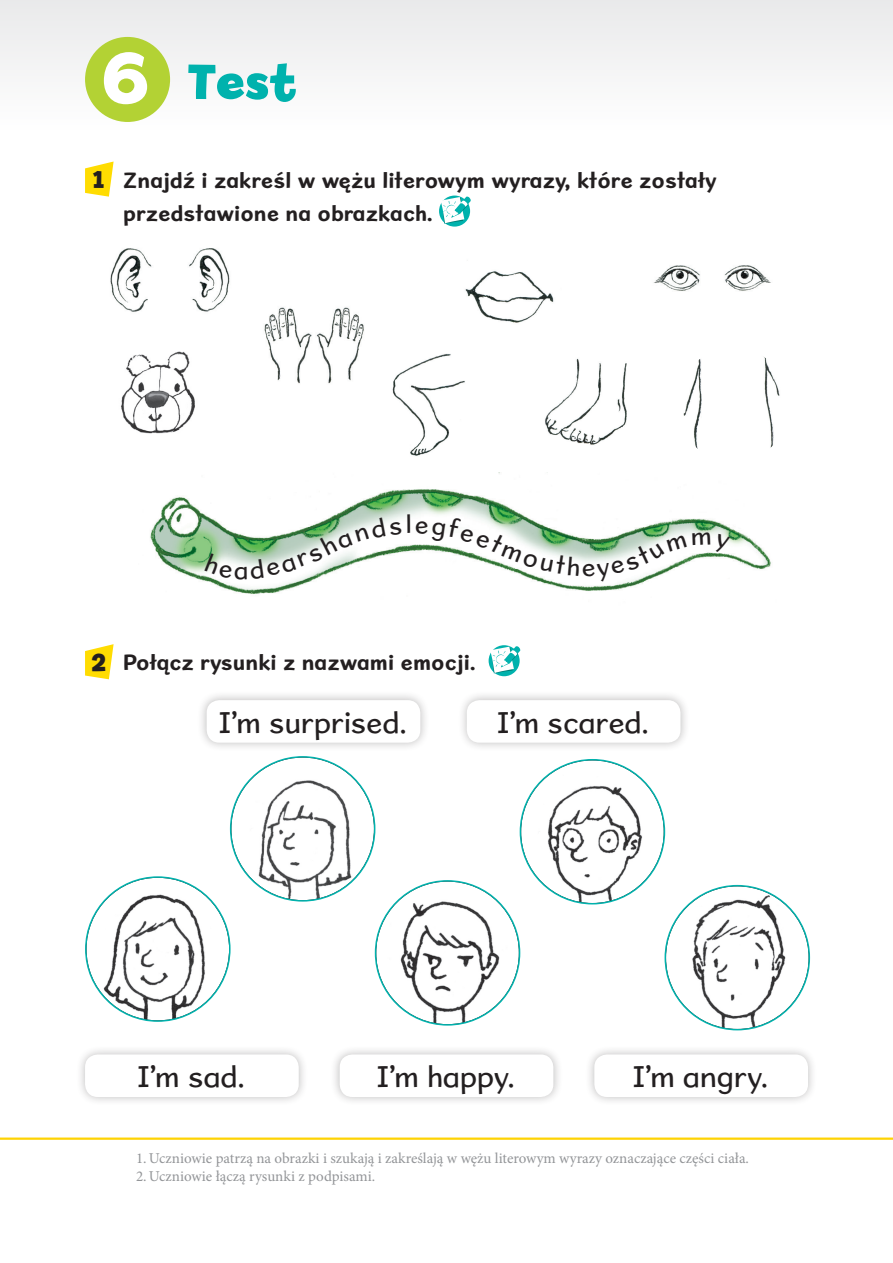
<style>
.page{position:relative;width:893px;height:1263px;background:#fff}
.page>*{position:absolute;margin:0;border:0;box-sizing:border-box;transform-origin:0 0}
.t1{font:700 52.5px "Billy Pl";color:#00b2ad}
.t2{font:30px "Sweater School Rg";letter-spacing:.01em;color:#231f20}
.t3{font:25.5px "Sweater School Rg";color:#231f20}
.t4{font:700 22.5px/33px "Sweater School Rg";color:#231f20}
.t5{font:15px/18px "Minion Pro";color:#939598}
.s1{font-size:75.45px;color:#fff}
.s2{font-family:"Billy Pl";font-size:25.5px}
</style>
<div class="page">
<div style="left:0;top:0;width:893px;height:1183px;background:linear-gradient(to bottom,#fbfafb,#fff)"></div>
<div style="left:85px;top:37px;width:85px;height:85px;background:#b3d234;border-radius:50%"></div>
<svg style="left:85px;top:162px;width:29px;height:35px"></svg>
<svg style="left:439px;top:196px;width:31px;height:31px"></svg>
<svg style="left:441px;top:196px;width:30px;height:28px"></svg>
<svg style="left:85px;top:644px;width:29px;height:35px"></svg>
<div style="left:489px;top:645px;width:31px;height:31px;background:#00b2ad;border-radius:50%"></div>
<svg style="left:490px;top:646px;width:30px;height:27px"></svg>
<div style="left:330px;top:1045px;width:233px;height:61px;background:#231f20;opacity:.3"></div>
<div style="left:340px;top:1054px;width:213px;height:43px;background:#fff;border-radius:13px"></div>
<div style="left:457px;top:691px;width:233px;height:61px;background:#231f20;opacity:.3"></div>
<div style="left:467px;top:700px;width:213px;height:43px;background:#fff;border-radius:13px"></div>
<div style="left:76px;top:1045px;width:232px;height:61px;background:#231f20;opacity:.3"></div>
<div style="left:85px;top:1054px;width:214px;height:43px;background:#fff;border-radius:13px"></div>
<div style="left:197px;top:691px;width:233px;height:61px;background:#231f20;opacity:.3"></div>
<div style="left:207px;top:700px;width:213px;height:43px;background:#fff;border-radius:13px"></div>
<div style="left:585px;top:1045px;width:232px;height:61px;background:#231f20;opacity:.3"></div>
<div style="left:594px;top:1054px;width:214px;height:43px;background:#fff;border-radius:13px"></div>
<img style="left:261px;top:304px;width:107px;height:83px">
<img style="left:647px;top:260px;width:132px;height:38px">
<img style="left:457px;top:259px;width:105px;height:73px">
<img style="left:387px;top:350px;width:81px;height:107px">
<img style="left:677px;top:348px;width:111px;height:112px">
<img style="left:665px;top:886px;width:144px;height:144px;border-radius:72px">
<img style="left:231px;top:757px;width:144px;height:144px;border-radius:72px">
<img style="left:376px;top:881px;width:144px;height:144px;border-radius:72px">
<img style="left:86px;top:877px;width:144px;height:144px;border-radius:72px">
<img style="left:520px;top:760px;width:144px;height:144px;border-radius:72px">
<img style="left:139px;top:472px;width:642px;height:135px">
<img style="left:539px;top:356px;width:98px;height:94px">
<img style="left:172px;top:244px;width:62px;height:72px">
<img style="left:110px;top:343px;width:98px;height:92px">
<img style="left:107px;top:242px;width:55px;height:74px">
<svg style="left:0;top:1137px;width:893px;height:46px"></svg>
<svg style="left:204px;top:554px;width:28px;height:25px"></svg>
<svg style="left:249px;top:515px;width:161px;height:64px"></svg>
<svg style="left:416px;top:517px;width:314px;height:65px"></svg>
<h1 class="t1" style="left:102px;top:52px;width:196px"><span class="s1">6</span> Test</h1>
<h3 class="t4" style="left:123px;top:163px;width:595px;text-indent:-30px"><span class="s2">1</span> Znajdź i zakreśl w wężu literowym wyrazy, które zostały przedstawione na obrazkach.</h3>
<h3 class="t3" style="left:234px;top:554px;width:16px">a</h3>
<h3 class="t4" style="left:92px;top:646px;width:386px"><span class="s2">2</span> Połącz rysunki z nazwami emocji.</h3>
<h2 class="t2" style="left:220px;top:704px;width:189px">I’m surprised.</h2>
<h2 class="t2" style="left:498px;top:704px;width:152px">I’m scared.</h2>
<h2 class="t2" style="left:138px;top:1058px;width:108px">I’m sad.</h2>
<h2 class="t2" style="left:378px;top:1058px;width:139px">I’m happy.</h2>
<h2 class="t2" style="left:633px;top:1058px;width:136px">I’m angry.</h2>
<p class="t5" style="left:136px;top:1149px;width:614px">1.Uczniowie patrzą na obrazki i szukają i zakreślają w wężu literowym wyrazy oznaczające części ciała.<br>2.Uczniowie łączą rysunki z podpisami.</p>
</div>
